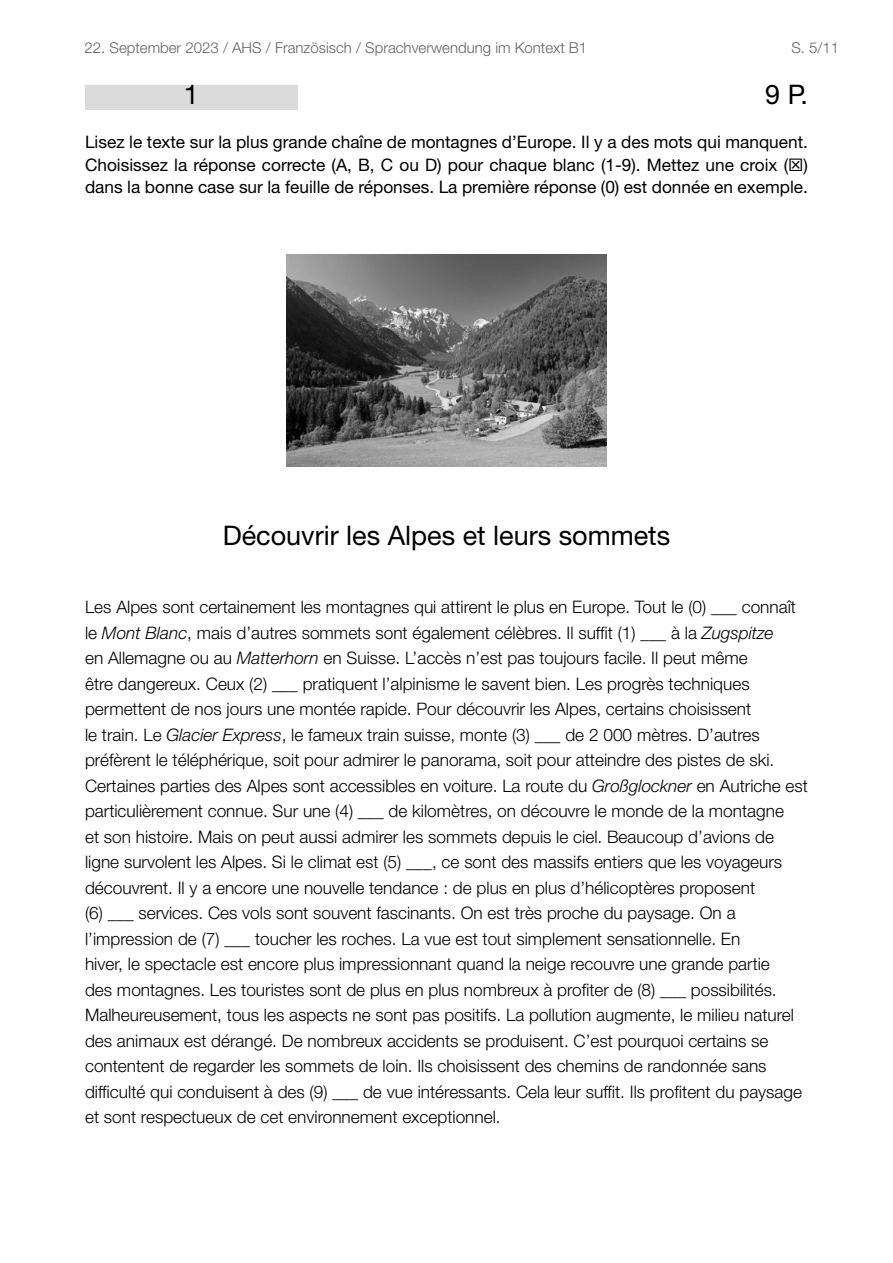
<style>
.page{position:relative;width:893px;height:1263px;background:#fff}
.page>*{position:absolute;margin:0;border:0;box-sizing:border-box;transform-origin:0 0}
.t1{font:27px "Helvetica Neue LT Pro";color:#000}
.t2{font:300 17.25px/25.5px "Helvetica Neue LT Pro";color:#000}
.t3{font:17.25px/22.5px "Helvetica Neue LT Pro";color:#000;text-align:justify}
.t4{font:300 15px "Helvetica Neue LT Std";color:#636363}
.s1{font-style:italic}
</style>
<div class="page">
<div style="left:85px;top:85px;width:213px;height:24px;background:#dadada"></div>
<img style="left:286px;top:254px;width:321px;height:213px">
<p class="t4" style="left:85px;top:39px;width:504px">22. September 2023 / AHS / Französisch / Sprachverwendung im Kontext B1</p>
<p class="t4" style="left:791px;top:39px;width:49px">S. 5/11</p>
<h1 class="t1" style="left:184px;top:78px;width:17px">1</h1>
<h1 class="t1" style="left:765px;top:78px;width:44px">9 P.</h1>
<p class="t3" style="left:85px;top:130px;width:724px">Lisez le texte sur la plus grande chaîne de montagnes d’Europe. Il y a des mots qui manquent.<br>Choisissez la réponse correcte (A, B, C ou D) pour chaque blanc (1-9). Mettez une croix ( ) dans la bonne case sur la feuille de réponses. La première réponse (0) est donnée en exemple.</p>
<h1 class="t1" style="left:223px;top:519px;width:449px">Découvrir les Alpes et leurs sommets</h1>
<p class="t2" style="left:85px;top:594px;width:724px">Les Alpes sont certainement les montagnes qui attirent le plus en Europe. Tout le (0) ___ connaît le <span class="s1">Mont Blanc</span>, mais d’autres sommets sont également célèbres. Il suffit (1) ___ à la <span class="s1">Zugspitze<br></span>en Allemagne ou au <span class="s1">Matterhorn</span> en Suisse. L’accès n’est pas toujours facile. Il peut même<br>être dangereux. Ceux (2) ___ pratiquent l’alpinisme le savent bien. Les progrès techniques permettent de nos jours une montée rapide. Pour découvrir les Alpes, certains choisissent<br>le train. Le <span class="s1">Glacier Express</span>, le fameux train suisse, monte (3) ___ de 2 000 mètres. D’autres préfèrent le téléphérique, soit pour admirer le panorama, soit pour atteindre des pistes de ski.<br>Certaines parties des Alpes sont accessibles en voiture. La route du <span class="s1">Großglockner</span> en Autriche est particulièrement connue. Sur une (4) ___ de kilomètres, on découvre le monde de la montagne<br>et son histoire. Mais on peut aussi admirer les sommets depuis le ciel. Beaucoup d’avions de ligne survolent les Alpes. Si le climat est (5) ___, ce sont des massifs entiers que les voyageurs découvrent. Il y a encore une nouvelle tendance : de plus en plus d’hélicoptères proposent<br>(6) ___ services. Ces vols sont souvent fascinants. On est très proche du paysage. On a l’impression de (7) ___ toucher les roches. La vue est tout simplement sensationnelle. En<br>hiver, le spectacle est encore plus impressionnant quand la neige recouvre une grande partie<br>des montagnes. Les touristes sont de plus en plus nombreux à profiter de (8) ___ possibilités.<br>Malheureusement, tous les aspects ne sont pas positifs. La pollution augmente, le milieu naturel des animaux est dérangé. De nombreux accidents se produisent. C’est pourquoi certains se contentent de regarder les sommets de loin. Ils choisissent des chemins de randonnée sans difficulté qui conduisent à des (9) ___ de vue intéressants. Cela leur suffit. Ils profitent du paysage et sont respectueux de cet environnement exceptionnel.</p>
</div>
